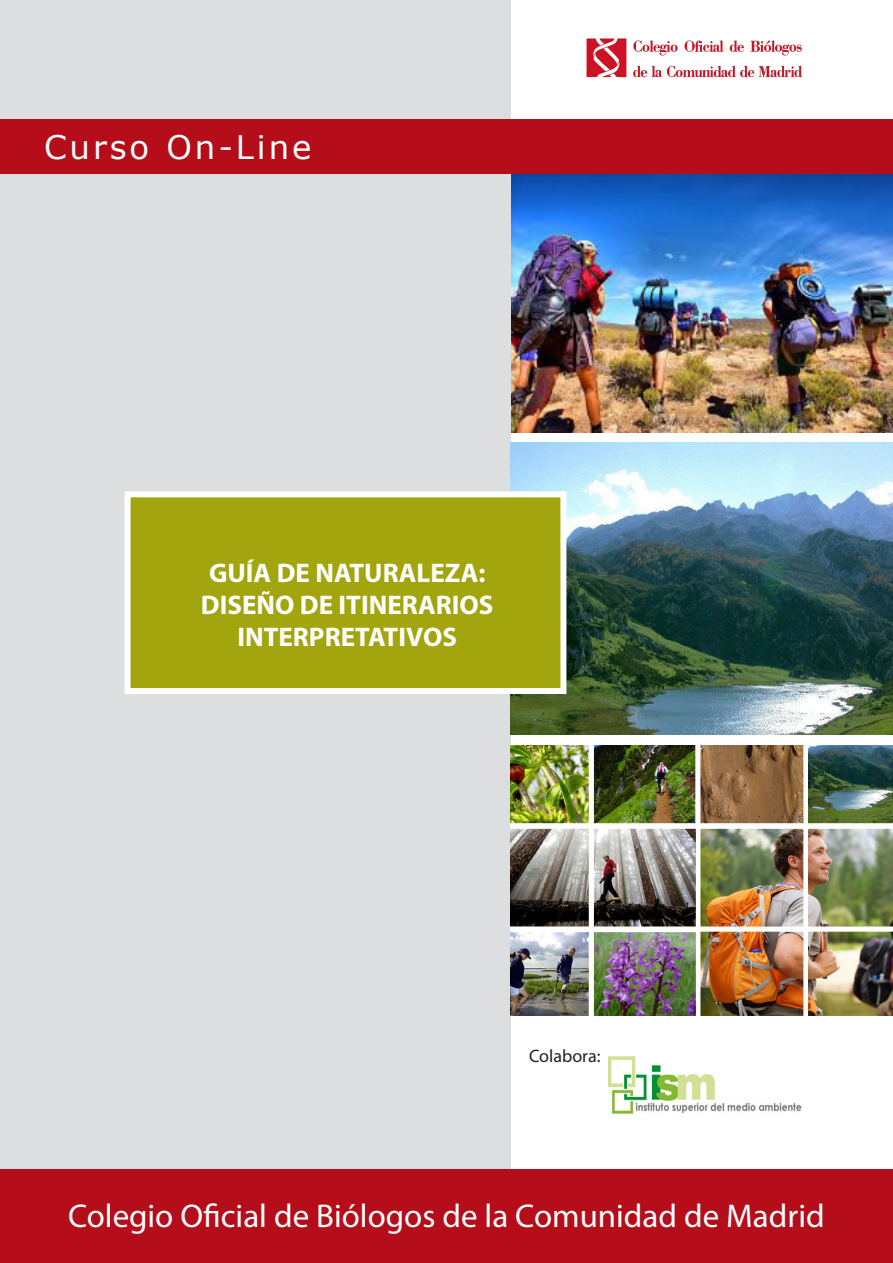
<style>
.page{position:relative;width:893px;height:1263px;background:#fff}
.page>*{position:absolute;margin:0;border:0;box-sizing:border-box;transform-origin:0 0}
.t1{font:33px "Myriad Pro";color:#fff}
.t2{font:32.4px "Verdana";letter-spacing:.09em;color:#fff}
.t3{font:700 27px "Myriad Pro";color:#fff}
.t4{font:18px "Myriad Pro";color:#231f20}
</style>
<div class="page">
<img style="left:510px;top:173px;width:383px;height:260px">
<div style="left:0;top:0;width:510px;height:1248px;background:#dddee0"></div>
<div style="left:0;top:119px;width:893px;height:54px;background:#b50e1a"></div>
<div style="left:0;top:1169px;width:893px;height:94px;background:#b50e1a"></div>
<img style="left:510px;top:442px;width:383px;height:293px">
<img style="left:510px;top:745px;width:383px;height:270px">
<div style="left:125px;top:491px;width:441px;height:203px;background:#a3a50e;border:6px solid #fff"></div>
<img style="left:586px;top:38px;width:215px;height:40px">
<img style="left:608px;top:1057px;width:194px;height:58px">
<p class="t2" style="left:44px;top:125px;width:269px">Curso On-Line</p>
<p class="t3" style="left:209px;top:555px;width:278px">GUÍA DE NATURALEZA:</p>
<p class="t3" style="left:201px;top:587px;width:294px">DISEÑO DE ITINERARIOS</p>
<p class="t3" style="left:237px;top:620px;width:221px">INTERPRETATIVOS</p>
<p class="t4" style="left:529px;top:1045px;width:73px">Colabora:</p>
<p class="t1" style="left:68px;top:1196px;width:758px">Colegio Oficial de Biólogos de la Comunidad de Madrid</p>
</div>
